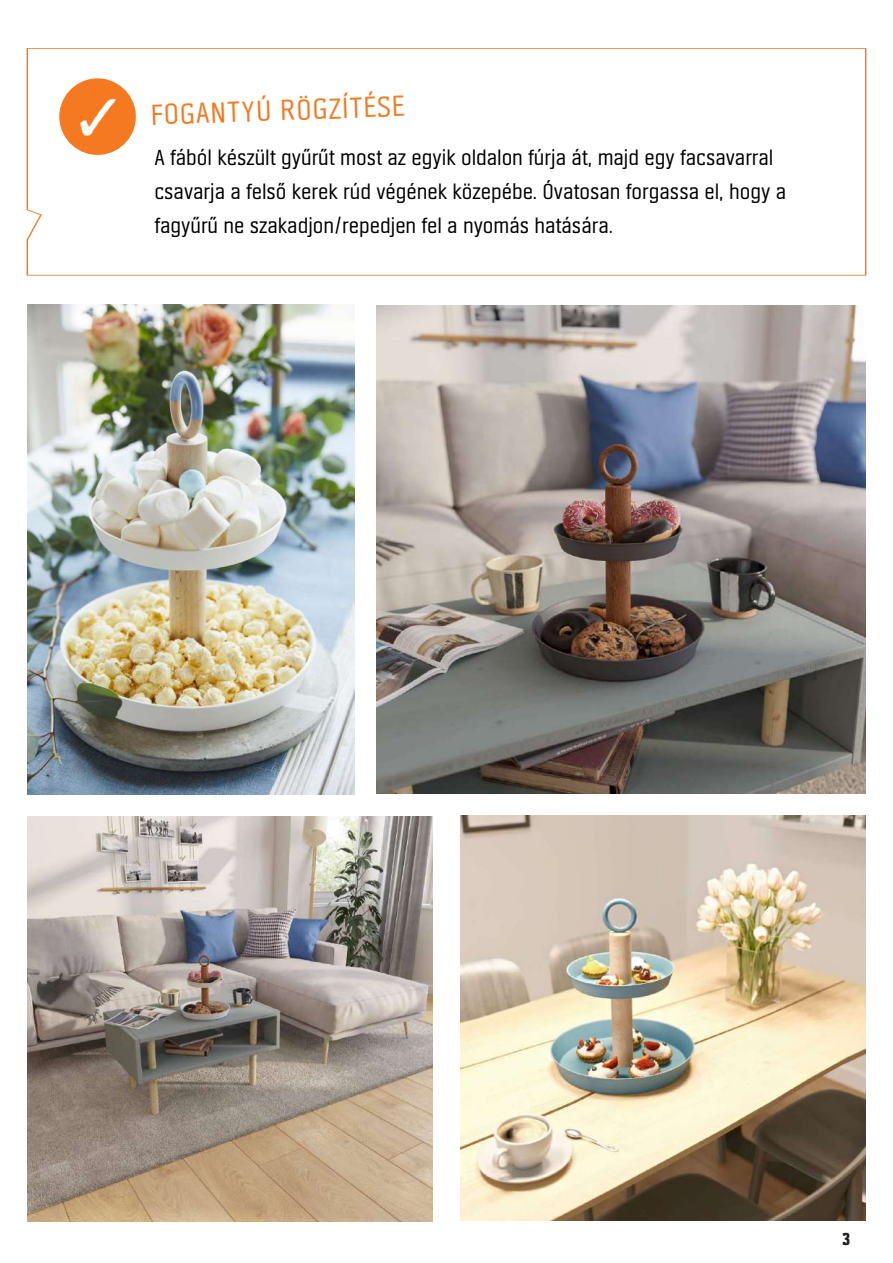
<style>
.page{position:relative;width:893px;height:1263px;background:#fff}
.page>*{position:absolute;margin:0;border:0;box-sizing:border-box;transform-origin:0 0}
.t1{font:30px "Obi Sans ML";color:#f47921}
.t2{font:22.5px/33.8px "Obi Sans ML";color:#000}
.t3{font:700 18px "Obi Condensed CEOP";color:#231f20}
</style>
<div class="page">
<svg style="left:26px;top:48px;width:841px;height:228px"></svg>
<img style="left:27px;top:304px;width:327px;height:491px">
<img style="left:377px;top:305px;width:488px;height:489px">
<img style="left:28px;top:816px;width:405px;height:405px">
<img style="left:460px;top:815px;width:406px;height:406px">
<h1 class="t1" style="left:150px;top:99px;width:256px;rotate:-2deg">FOGANTYÚ RÖGZÍTÉSE</h1>
<p class="t2" style="left:154px;top:142px;width:633px">A fából készült gyűrűt most az egyik oldalon fúrja át, majd egy facsavarral csavarja a felső kerek rúd végének közepébe. Óvatosan forgassa el, hogy a fagyűrű ne szakadjon/repedjen fel a nyomás hatására.</p>
<p class="t3" style="left:842px;top:1229px;width:10px">3</p>
</div>
